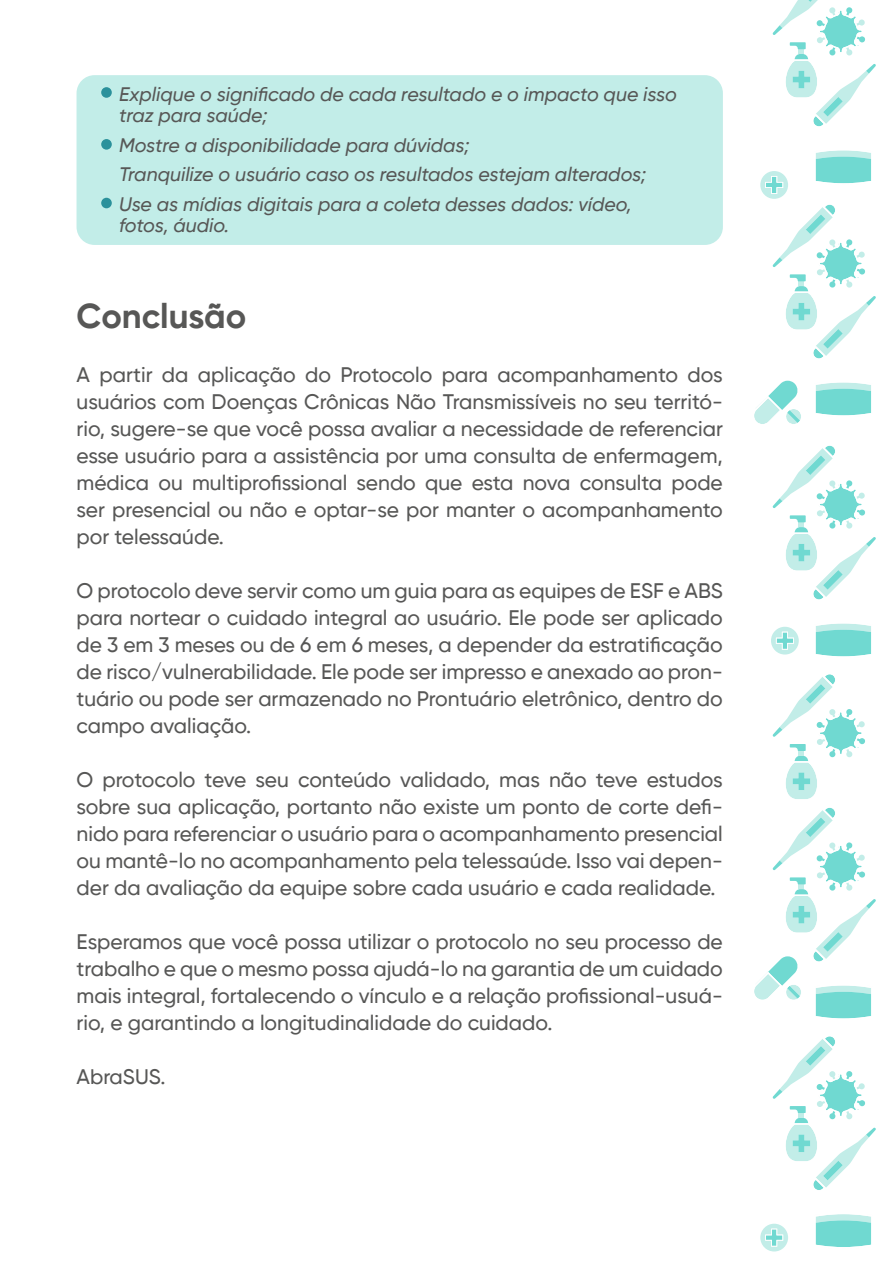
<style>
.page{position:relative;width:893px;height:1263px;background:#fff}
.page>*{position:absolute;margin:0;border:0;box-sizing:border-box;transform-origin:0 0}
.t1{font:700 34.5px "Gilroy";color:#575756}
.t2{font:500 21px/27px "Gilroy";color:#575756;text-align:justify}
.t3{font:italic 500 19.5px/29.5px "Gilroy";color:#575756}
</style>
<div class="page">
<svg style="left:815px;top:1214px;width:57px;height:33px"></svg>
<svg style="left:760px;top:1224px;width:28px;height:27px"></svg>
<svg style="left:771px;top:627px;width:28px;height:27px"></svg>
<svg style="left:773px;top:1036px;width:103px;height:154px"></svg>
<svg style="left:754px;top:674px;width:122px;height:345px"></svg>
<svg style="left:815px;top:623px;width:57px;height:34px"></svg>
<svg style="left:773px;top:445px;width:103px;height:155px"></svg>
<svg style="left:754px;top:381px;width:118px;height:43px"></svg>
<svg style="left:760px;top:150px;width:116px;height:209px"></svg>
<svg style="left:773px;top:0;width:103px;height:127px"></svg>
<div style="left:77px;top:75px;width:646px;height:170px;background:#c2ede8;border-radius:18px"></div>
<div style="left:101px;top:87px;width:11px;height:11px;background:#2b919b;border-radius:50%"></div>
<div style="left:101px;top:139px;width:11px;height:11px;background:#2b919b;border-radius:50%"></div>
<div style="left:101px;top:198px;width:11px;height:10px;background:#2b919b;border-radius:50%"></div>
<p class="t3" style="left:119px;top:84px;width:559px;line-height:21px">Explique o significado de cada resultado e o impacto que isso traz para saúde;</p>
<p class="t3" style="left:119px;top:130px;width:529px">Mostre a disponibilidade para dúvidas;<br>Tranquilize o usuário caso os resultados estejam alterados;<br>Use as mídias digitais para a coleta desses dados: vídeo,</p>
<p class="t3" style="left:119px;top:210px;width:112px">fotos, áudio.</p>
<h1 class="t1" style="left:77px;top:294px;width:171px">Conclusão</h1>
<p class="t2" style="left:77px;top:361px;width:648px">A partir da aplicação do Protocolo para acompanhamento dos usuários com Doenças Crônicas Não Transmissíveis no seu territó&shy;rio, sugere-se que você possa avaliar a necessidade de referenciar esse usuário para a assistência por uma consulta de enfermagem, médica ou multiprofissional sendo que esta nova consulta pode ser presencial ou não e optar-se por manter o acompanhamento por telessaúde.</p>
<p class="t2" style="left:77px;top:577px;width:648px">O protocolo deve servir como um guia para as equipes de ESF e ABS para nortear o cuidado integral ao usuário. Ele pode ser aplicado de 3 em 3 meses ou de 6 em 6 meses, a depender da estratificação de risco/vulnerabilidade. Ele pode ser impresso e anexado ao pron&shy;tuário ou pode ser armazenado no Prontuário eletrônico, dentro do campo avaliação.</p>
<p class="t2" style="left:77px;top:766px;width:648px">O protocolo teve seu conteúdo validado, mas não teve estudos sobre sua aplicação, portanto não existe um ponto de corte defi&shy;nido para referenciar o usuário para o acompanhamento presencial ou mantê-lo no acompanhamento pela telessaúde. Isso vai depen&shy;der da avaliação da equipe sobre cada usuário e cada realidade.</p>
<p class="t2" style="left:77px;top:928px;width:648px">Esperamos que você possa utilizar o protocolo no seu processo de trabalho e que o mesmo possa ajudá-lo na garantia de um cuidado mais integral, fortalecendo o vínculo e a relação profissional-usuá&shy;rio, e garantindo a longitudinalidade do cuidado.</p>
<p class="t2" style="left:77px;top:1063px;width:91px">AbraSUS.</p>
</div>
